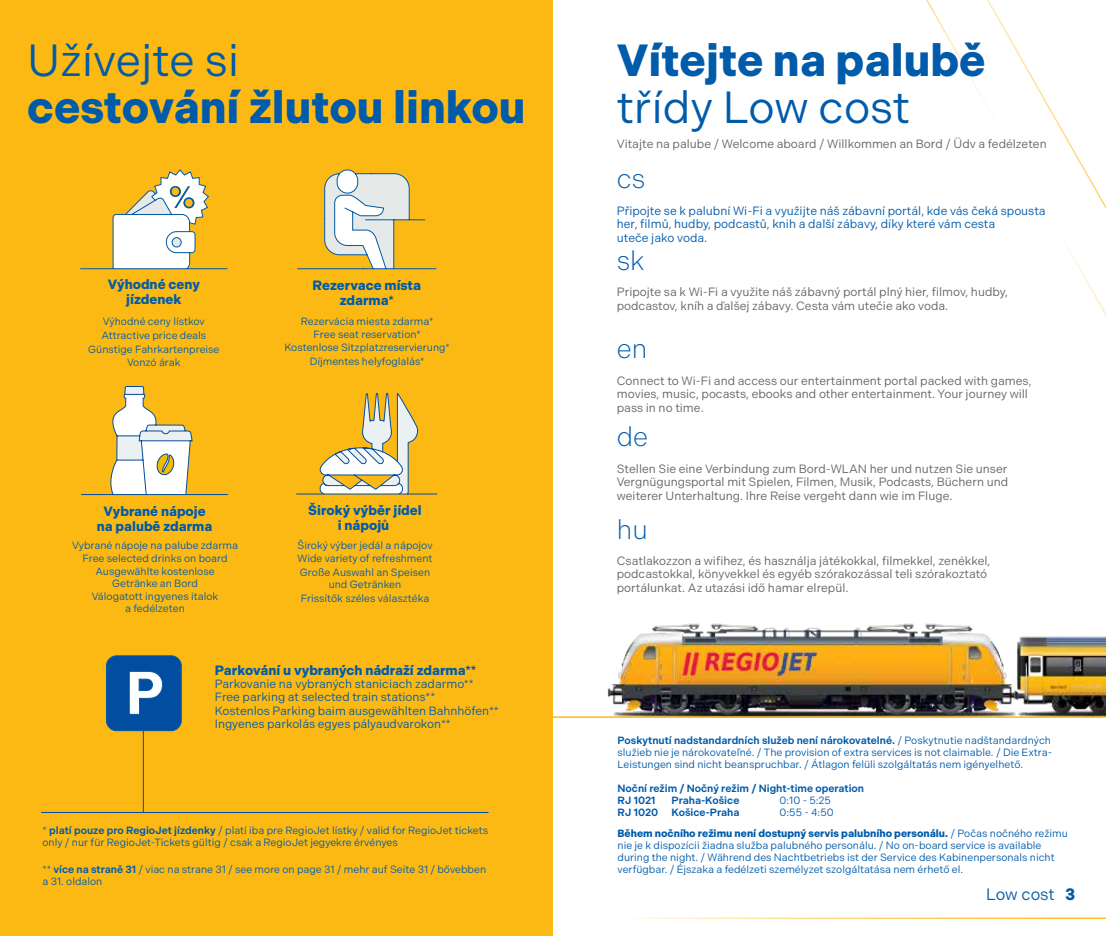
<style>
.page{position:relative;width:1106px;height:936px;background:#fff}
.page>*{position:absolute;margin:0;border:0;box-sizing:border-box;transform-origin:0 0}
.t1{font:700 45px "Indivisible";color:#005baa}
.t2{font:45px "Indivisible";color:#005baa}
.t3{font:300 27px "Indivisible";color:#005baa}
.t4{font:16.5px "Indivisible";letter-spacing:-.005em;color:#005baa}
.t5{font:700 13.5px/15px "Indivisible";color:#005baa;text-align:center}
.t6{font:12px/13.5px "Indivisible";color:#636466}
.t7{font:12px/13.2px "Indivisible";color:#005baa}
.t8{font:10.5px/13.6px "Indivisible";color:#005baa;text-align:center}
.t9{font:700 10.5px/20.5px "Indivisible";color:#005baa}
.t10{font:600 10.5px/12px "Indivisible";color:#005baa}
.s1{font-weight:600}
.s2{font-weight:400}
.s3{font-weight:700}
</style>
<div class="page">
<hr style="left:620px;top:917px;width:486px;height:1px;background:#fdb913">
<svg style="left:926px;top:0;width:180px;height:316px"></svg>
<div style="left:0;top:0;width:553px;height:935px;background:#fdb913"></div>
<div style="left:106px;top:655px;width:75px;height:75px;background:#034da0;border-radius:10px"></div>
<div style="left:106px;top:655px;width:76px;height:76px;border:1px solid #005baa;border-radius:10px"></div>
<svg style="left:41px;top:729px;width:103px;height:84px"></svg>
<svg style="left:129px;top:702px;width:11px;height:13px"></svg>
<hr style="left:143px;top:812px;width:345px;height:1px;background:#034da0">
<svg style="left:80px;top:169px;width:148px;height:101px"></svg>
<svg style="left:297px;top:169px;width:140px;height:101px"></svg>
<svg style="left:296px;top:393px;width:142px;height:102px"></svg>
<svg style="left:81px;top:386px;width:148px;height:316px"></svg>
<img style="left:553px;top:623px;width:553px;height:95px">
<hr style="left:532px;top:716px;width:573px;height:1px;background:#fdb913">
<h1 class="t2" style="left:27px;top:35px;width:214px">Užívejte si</h1>
<h1 class="t1" style="left:27px;top:81px;width:500px">cestování žlutou linkou</h1>
<p class="t5" style="left:108px;top:277px;width:94px">Výhodné ceny jízdenek</p>
<p class="t8" style="left:88px;top:315px;width:133px">Výhodné ceny lístkov<br>Attractive price deals<br>Günstige Fahrkartenpreise<br>Vonzó árak</p>
<p class="t5" style="left:312px;top:278px;width:110px">Rezervace místa zdarma*</p>
<p class="t8" style="left:284px;top:315px;width:167px;line-height:13.2px">Rezervácia miesta zdarma*<br>Free seat reservation*<br>Kostenlose Sitzplatzreservierung*<br>Díjmentes helyfoglalás*</p>
<p class="t5" style="left:97px;top:504px;width:117px">Vybrané nápoje na palubě zdarma</p>
<p class="t8" style="left:72px;top:538px;width:167px;line-height:13.2px">Vybrané nápoje na palube zdarma<br>Free selected drinks on board<br>Ausgewählte kostenlose</p>
<p class="t8" style="left:92px;top:577px;width:128px;line-height:13.2px">Getränke an Bord<br>Válogatott ingyenes italok</p>
<p class="t8" style="left:125px;top:602px;width:61px">a fedélzeten</p>
<p class="t5" style="left:308px;top:503px;width:115px">Široký výběr jídel i nápojů</p>
<p class="t8" style="left:297px;top:538px;width:137px;text-align:justify">Široký výber jedál a nápojov Wide variety of refreshment Große Auswahl an Speisen</p>
<p class="t8" style="left:301px;top:577px;width:130px">und Getränken<br>Frissítők széles választéka</p>
<p class="t5" style="left:215px;top:662px;width:263px">Parkování u vybraných nádraží zdarma**</p>
<p class="t7" style="left:215px;top:677px;width:285px">Parkovanie na vybraných staniciach zadarmo** Free parking at selected train stations**<br>Kostenlos Parking baim ausgewählten Bahnhöfen** Ingyenes parkolás egyes pályaudvarokon**</p>
<p class="t8" style="left:43px;top:824px;width:447px;line-height:12px;text-align:left">* <span class="s1">platí pouze pro RegioJet jízdenky</span> / platí iba pre RegioJet lístky / valid for RegioJet tickets only / nur für RegioJet-Tickets gültig / csak a RegioJet jegyekre érvényes</p>
<p class="t8" style="left:43px;top:863px;width:445px;line-height:12px;text-align:left">** <span class="s1">více na straně 31</span> / viac na strane 31 / see more on page 31 / mehr auf Seite 31 / bővebben a 31. oldalon</p>
<h1 class="t1" style="left:617px;top:34px;width:370px">Vítejte na palubě</h1>
<h1 class="t2" style="left:617px;top:81px;width:294px">třídy Low cost</h1>
<p class="t6" style="left:617px;top:137px;width:431px">Vitajte na palube / Welcome aboard / Willkommen an Bord / Üdv a fedélzeten</p>
<h2 class="t3" style="left:617px;top:163px;width:30px">cs</h2>
<p class="t7" style="left:617px;top:204px;width:430px">Připojte se k palubní Wi-Fi a využijte náš zábavní portál, kde vás čeká spousta her, filmů, hudby, podcastů, knih a další zábavy, díky které vám cesta<br>uteče jako voda.</p>
<h2 class="t3" style="left:617px;top:245px;width:29px">sk</h2>
<p class="t6" style="left:617px;top:285px;width:392px">Pripojte sa k Wi-Fi a využite náš zábavný portál plný hier, filmov, hudby, podcastov, kníh a ďalšej zábavy. Cesta vám utečie ako voda.</p>
<h2 class="t3" style="left:617px;top:333px;width:32px">en</h2>
<p class="t6" style="left:617px;top:373px;width:416px">Connect to Wi-Fi and access our entertainment portal packed with games, movies, music, pocasts, ebooks and other entertainment. Your journey will pass in no time.</p>
<h2 class="t3" style="left:617px;top:421px;width:33px">de</h2>
<p class="t6" style="left:617px;top:461px;width:393px;text-align:justify">Stellen Sie eine Verbindung zum Bord-WLAN her und nutzen Sie unser Vergnügungsportal mit Spielen, Filmen, Musik, Podcasts, Büchern und weiterer Unterhaltung. Ihre Reise vergeht dann wie im Fluge.</p>
<h2 class="t3" style="left:617px;top:514px;width:32px">hu</h2>
<p class="t6" style="left:617px;top:554px;width:375px">Csatlakozzon a wifihez, és használja játékokkal, filmekkel, zenékkel, podcastokkal, könyvekkel és egyéb szórakozással teli szórakoztató portálunkat. Az utazási idő hamar elrepül.</p>
<p class="t8" style="left:617px;top:734px;width:436px;line-height:12px;text-align:justify"><span class="s1">Poskytnutí nadstandardních služeb není nárokovatelné.</span> / Poskytnutie nadštandardných služieb nie je nárokovateľné. / The provision of extra services is not claimable. / Die Extra-Leistungen sind nicht beanspruchbar. / Átlagon felüli szolgáltatás nem igényelhető.</p>
<p class="t10" style="left:617px;top:782px;width:248px">Noční režim / Nočný režim / Night-time operation<br>RJ 1021</p>
<p class="t10" style="left:671px;top:794px;width:69px">Praha-Košice</p>
<p class="t8" style="left:779px;top:793px;width:53px">0:10 - 5:25</p>
<p class="t10" style="left:617px;top:806px;width:42px">RJ 1020</p>
<p class="t10" style="left:671px;top:806px;width:69px">Košice-Praha</p>
<p class="t9" style="left:617px;top:802px;width:452px;text-indent:162px"><span class="s2">0:55 - 4:50<br></span>Během nočního režimu není dostupný servis palubního personálu. <span class="s2">/ Počas nočného režimu</span></p>
<p class="t8" style="left:617px;top:838px;width:439px;line-height:12px;text-align:left">nie je k dispozícii žiadna služba palubného personálu. / No on-board service is available during the night. / Während des Nachtbetriebs ist der Service des Kabinenpersonals nicht verfügbar. / Éjszaka a fedélzeti személyzet szolgáltatása nem érhető el.</p>
<h3 class="t4" style="left:986px;top:885px;width:91px">Low cost <span class="s3">3</span></h3>
</div>
